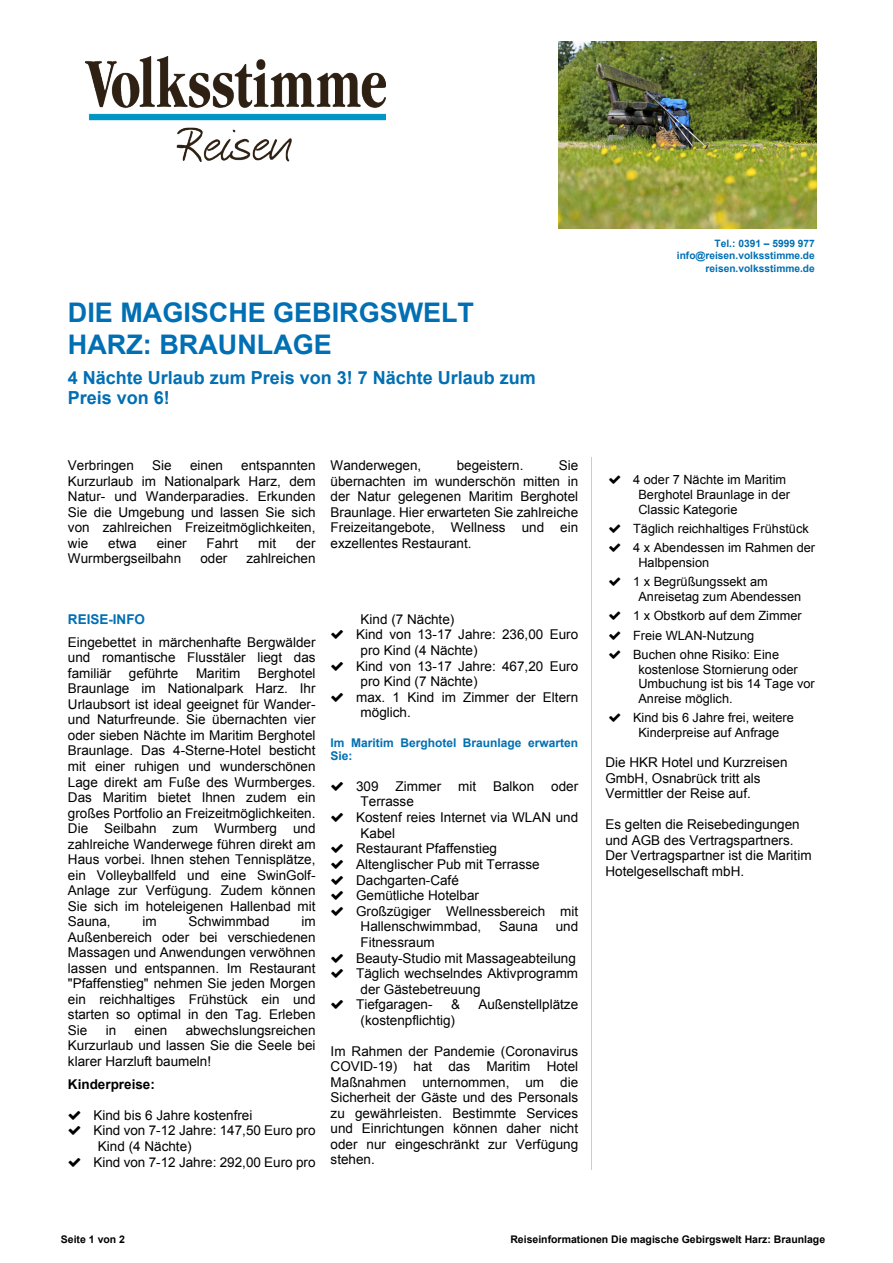
<style>
.page{position:relative;width:893px;height:1263px;background:#fff}
.page>*{position:absolute;margin:0;border:0;box-sizing:border-box;transform-origin:0 0}
.t1{font:700 27px/31px "Arial";color:#006fb3}
.t2{font:700 18px/20.7px "Arial";color:#006fb3}
.t3{font:13.5px/15.6px "Arial";color:#000;text-align:justify}
.t4{font:700 13.5px "Arial";color:#000}
.t5{font:700 13.5px "Arial";color:#006fb3}
.t6{font:12.75px/14.7px "Arial";color:#000}
.t7{font:700 12px/13.8px "Arial";color:#006fb3}
.t8{font:700 10.5px "Arial";color:#000}
.t9{font:700 10.2px/12.3px "Arial";color:#006fb3;text-align:right}
</style>
<div class="page">
<hr style="left:591px;top:458px;width:1px;height:712px;background:#ccc">
<img style="left:86px;top:56px;width:300px;height:105px">
<img style="left:558px;top:41px;width:258px;height:188px">
<h1 class="t1" style="left:68px;top:300px;width:408px">DIE MAGISCHE GEBIRGSWELT<br>HARZ: BRAUNLAGE</h1>
<h2 class="t2" style="left:68px;top:369px;width:469px">4 Nächte Urlaub zum Preis von 3! 7 Nächte Urlaub zum<br>Preis von 6!</h2>
<p class="t3" style="left:68px;top:459px;width:68px">Verbringen</p>
<p class="t3" style="left:152px;top:459px;width:21px">Sie</p>
<p class="t3" style="left:190px;top:459px;width:35px">einen</p>
<p class="t3" style="left:68px;top:459px;width:249px;text-indent:173px">entspannten Kurzurlaub im Nationalpark Harz, dem Natur- und Wanderparadies. Erkunden Sie die Umgebung und lassen Sie sich von zahlreichen Freizeitmöglichkeiten, wie</p>
<p class="t3" style="left:108px;top:536px;width:30px">etwa</p>
<p class="t3" style="left:157px;top:536px;width:32px">einer</p>
<p class="t3" style="left:207px;top:536px;width:33px">Fahrt</p>
<p class="t3" style="left:258px;top:536px;width:19px">mit</p>
<p class="t3" style="left:296px;top:536px;width:21px">der</p>
<p class="t3" style="left:68px;top:552px;width:115px">Wurmbergseilbahn</p>
<p class="t3" style="left:200px;top:552px;width:29px">oder</p>
<p class="t3" style="left:247px;top:552px;width:71px">zahlreichen</p>
<p class="t3" style="left:331px;top:459px;width:249px;text-indent:228px">Sie übernachten im wunderschön mitten in der Natur gelegenen Maritim Berghotel Braunlage. Hier erwarteten Sie zahlreiche Freizeitangebote, Wellness und ein exzellentes Restaurant.</p>
<p class="t3" style="left:331px;top:459px;width:92px">Wanderwegen,</p>
<p class="t3" style="left:457px;top:459px;width:68px">begeistern.</p>
<p class="t5" style="left:68px;top:614px;width:79px">REISE-INFO</p>
<p class="t3" style="left:68px;top:635px;width:249px">Eingebettet in märchenhafte Bergwälder und romantische Flusstäler liegt das familiär</p>
<p class="t3" style="left:129px;top:666px;width:51px">geführte</p>
<p class="t3" style="left:196px;top:666px;width:46px">Maritim</p>
<p class="t3" style="left:68px;top:666px;width:249px;text-indent:190px">Berghotel Braunlage im Nationalpark Harz. Ihr Urlaubsort ist ideal geeignet für Wander&shy;und Naturfreunde. Sie übernachten vier oder sieben Nächte im Maritim Berghotel Braunlage. Das 4-Sterne-Hotel besticht mit einer ruhigen und wunderschönen Lage direkt am Fuße des Wurmberges.<br>Das Maritim bietet Ihnen zudem ein großes Portfolio an Freizeitmöglichkeiten.<br>Die Seilbahn zum Wurmberg und zahlreiche Wanderwege führen direkt am Haus vorbei. Ihnen stehen Tennisplätze, ein Volleyballfeld und eine SwinGolf-Anlage zur Verfügung. Zudem können Sie sich im hoteleigenen Hallenbad mit Sauna,</p>
<p class="t3" style="left:143px;top:915px;width:16px">im</p>
<p class="t3" style="left:189px;top:915px;width:82px">Schwimmbad</p>
<p class="t3" style="left:68px;top:915px;width:249px;text-indent:233px">im Außenbereich oder bei verschiedenen Massagen und Anwendungen verwöhnen lassen und entspannen. Im Restaurant "Pfaffenstieg" nehmen Sie jeden Morgen ein reichhaltiges Frühstück ein und starten so optimal in den Tag. Erleben Sie</p>
<p class="t3" style="left:68px;top:1024px;width:249px;text-indent:118px">abwechslungsreichen Kurzurlaub und lassen Sie die Seele bei klarer Harzluft baumeln!</p>
<p class="t4" style="left:68px;top:1079px;width:88px">Kinderpreise:</p>
<p class="t3" style="left:93px;top:1108px;width:160px">Kind bis 6 Jahre kostenfrei</p>
<p class="t3" style="left:93px;top:1124px;width:224px">Kind von 7-12 Jahre: 147,50 Euro pro</p>
<p class="t3" style="left:98px;top:1140px;width:95px">Kind (4 Nächte)</p>
<p class="t3" style="left:93px;top:1155px;width:224px">Kind von 7-12 Jahre: 292,00 Euro pro</p>
<p class="t3" style="left:106px;top:1024px;width:12px">in</p>
<p class="t3" style="left:134px;top:1024px;width:35px">einen</p>
<p class="t3" style="left:361px;top:612px;width:95px">Kind (7 Nächte)</p>
<p class="t3" style="left:356px;top:628px;width:224px">Kind von 13-17 Jahre: 236,00 Euro</p>
<p class="t3" style="left:361px;top:644px;width:118px">pro Kind (4 Nächte)</p>
<p class="t3" style="left:356px;top:659px;width:224px">Kind von 13-17 Jahre: 467,20 Euro</p>
<p class="t3" style="left:361px;top:675px;width:118px">pro Kind (7 Nächte)</p>
<p class="t3" style="left:356px;top:690px;width:224px">max. 1 Kind im Zimmer der Eltern</p>
<p class="t3" style="left:361px;top:706px;width:52px">möglich.</p>
<p class="t7" style="left:331px;top:736px;width:249px">Im Maritim Berghotel Braunlage erwarten<br>Sie:</p>
<p class="t3" style="left:356px;top:779px;width:24px">309</p>
<p class="t3" style="left:395px;top:779px;width:47px">Zimmer</p>
<p class="t3" style="left:458px;top:779px;width:19px">mit</p>
<p class="t3" style="left:493px;top:779px;width:43px">Balkon</p>
<p class="t3" style="left:551px;top:779px;width:29px">oder</p>
<p class="t3" style="left:361px;top:795px;width:55px">Terrasse</p>
<p class="t3" style="left:356px;top:811px;width:224px">Kostenf reies Internet via WLAN und</p>
<p class="t3" style="left:361px;top:826px;width:36px">Kabel</p>
<p class="t3" style="left:356px;top:842px;width:142px">Restaurant Pfaffenstieg</p>
<p class="t3" style="left:356px;top:857px;width:185px">Altenglischer Pub mit Terrasse</p>
<p class="t3" style="left:356px;top:873px;width:104px">Dachgarten-Café</p>
<p class="t3" style="left:356px;top:889px;width:124px">Gemütliche Hotelbar</p>
<p class="t3" style="left:356px;top:904px;width:224px">Großzügiger Wellnessbereich mit</p>
<p class="t3" style="left:361px;top:920px;width:122px">Hallenschwimmbad,</p>
<p class="t3" style="left:499px;top:920px;width:41px">Sauna</p>
<p class="t3" style="left:556px;top:920px;width:24px">und</p>
<p class="t3" style="left:361px;top:936px;width:76px">Fitnessraum</p>
<p class="t3" style="left:356px;top:951px;width:221px">Beauty-Studio mit Massageabteilung</p>
<p class="t3" style="left:356px;top:967px;width:224px">Täglich wechselndes Aktivprogramm</p>
<p class="t3" style="left:361px;top:982px;width:122px">der Gästebetreuung</p>
<p class="t3" style="left:356px;top:998px;width:78px">Tiefgaragen-</p>
<p class="t3" style="left:451px;top:998px;width:11px">&amp;</p>
<p class="t3" style="left:478px;top:998px;width:101px">Außenstellplätze</p>
<p class="t3" style="left:361px;top:1014px;width:96px">(kostenpflichtig)</p>
<p class="t3" style="left:331px;top:1044px;width:249px">Im Rahmen der Pandemie (Coronavirus COVID-19) hat das Maritim Hotel Maßnahmen unternommen, um die Sicherheit der Gäste und des Personals zu gewährleisten. Bestimmte Services und Einrichtungen können daher nicht oder nur eingeschränkt zur Verfügung stehen.</p>
<p class="t9" style="left:677px;top:238px;width:139px">Tel.: 0391 – 5999 977 info@reisen.volksstimme.de reisen.volksstimme.de</p>
<p class="t6" style="left:638px;top:474px;width:153px;text-indent:-5px">4 oder 7 Nächte im Maritim<br>Berghotel Braunlage in der<br>Classic Kategorie</p>
<p class="t6" style="left:633px;top:520px;width:184px;line-height:19.4px">Täglich reichhaltiges Frühstück<br>4 x Abendessen im Rahmen der</p>
<p class="t6" style="left:633px;top:554px;width:136px;line-height:19.4px;text-indent:5px">Halbpension<br>1 x Begrüßungssekt am</p>
<p class="t6" style="left:633px;top:588px;width:170px;line-height:19.4px;text-indent:5px">Anreisetag zum Abendessen<br>1 x Obstkorb auf dem Zimmer<br>Freie WLAN-Nutzung<br>Buchen ohne Risiko: Eine</p>
<p class="t6" style="left:638px;top:663px;width:178px">kostenlose Stornierung oder<br>Umbuchung ist bis 14 Tage vor<br>Anreise möglich.</p>
<p class="t6" style="left:638px;top:711px;width:157px;text-indent:-5px">Kind bis 6 Jahre frei, weitere<br>Kinderpreise auf Anfrage</p>
<p class="t3" style="left:605px;top:756px;width:184px;text-align:left">Die HKR Hotel und Kurzreisen<br>GmbH, Osnabrück tritt als<br>Vermittler der Reise auf.</p>
<p class="t3" style="left:605px;top:818px;width:208px;text-align:left">Es gelten die Reisebedingungen und AGB des Vertragspartners.<br>Der Vertragspartner ist die Maritim<br>Hotelgesellschaft mbH.</p>
<p class="t8" style="left:61px;top:1235px;width:66px">Seite 1 von 2</p>
<p class="t8" style="left:510px;top:1235px;width:316px">Reiseinformationen Die magische Gebirgswelt Harz: Braunlage</p>
</div>
